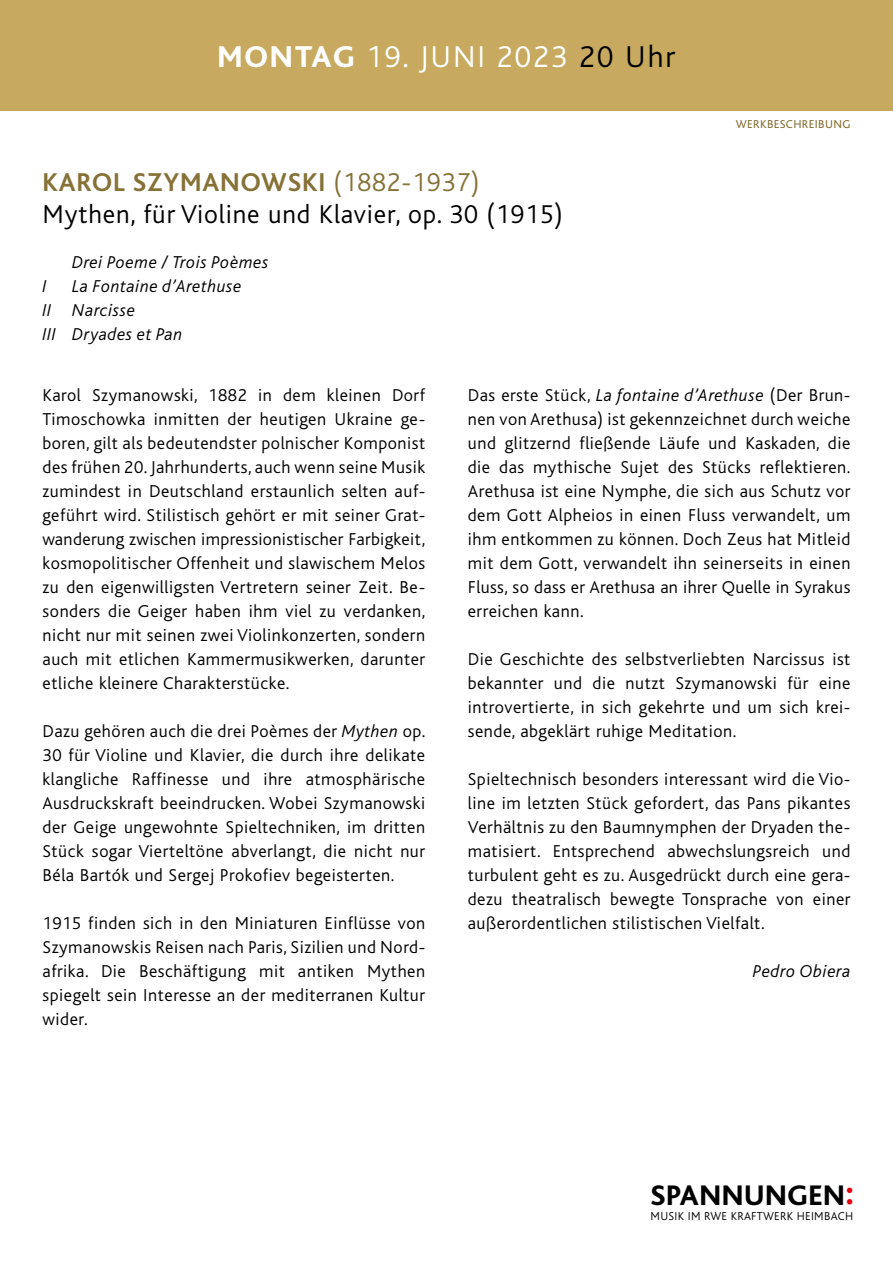
<style>
.page{position:relative;width:893px;height:1263px;background:#fff}
.page>*{position:absolute;margin:0;border:0;box-sizing:border-box;transform-origin:0 0}
.t1{font:300 31.5px "Bliss";letter-spacing:.06em;color:#fff}
.t2{font:800 29.7px "Bliss";letter-spacing:.02em;color:#000}
.t3{font:300 27px/32.4px "Bliss";letter-spacing:.03em;color:#000}
.t4{font:300 18px/24px "Bliss";letter-spacing:.03em;color:#000;text-align:justify}
.t5{font:italic 300 18px/24px "Bliss";letter-spacing:.03em;color:#000}
.t6{font:300 12px "Bliss";letter-spacing:.025em;color:#000}
.t7{font:12px "Bliss";letter-spacing:.03em;color:#867137}
.s1{font-weight:800}
.s2{color:#000}
.s3{font-weight:700;color:#867137}
.s4{color:#867137}
.s5{font-style:italic}
.s6{font-size:35.85px;color:#e3000f}
</style>
<div class="page">
<div style="left:0;top:0;width:893px;height:111px;background:#c7aa60"></div>
<h1 class="t1" style="left:218px;top:40px;width:459px"><span class="s1">MONTAG</span> 19. JUNI 2023 <span class="s2">20 Uhr</span></h1>
<h3 class="t3" style="left:43px;top:166px;width:522px"><span class="s3">KAROL SZYMANOWSKI</span> <span class="s4">(1882-1937)<br></span>Mythen, für Violine und Klavier, op. 30 (1915)</h3>
<p class="t5" style="left:72px;top:250px;width:198px">Drei Poeme / Trois Poèmes</p>
<p class="t5" style="left:43px;top:274px;width:6px">I</p>
<p class="t5" style="left:43px;top:274px;width:201px;text-indent:30px">La Fontaine d’Arethuse<br>II Narcisse<br>III Dryades et Pan</p>
<p class="t7" style="left:736px;top:117px;width:116px">WERKBESCHREIBUNG</p>
<p class="t4" style="left:43px;top:383px;width:384px">Karol Szymanowski, 1882 in dem kleinen Dorf Timoschowka inmitten der heutigen Ukraine ge&shy;boren, gilt als bedeutendster polnischer Komponist des frühen 20. Jahrhunderts, auch wenn seine Musik zumindest in Deutschland erstaunlich selten auf&shy;geführt wird. Stilistisch gehört er mit seiner Grat&shy;wanderung zwischen impressionistischer Farbigkeit, kosmopolitischer Offenheit und slawischem Melos zu den eigenwilligsten Vertretern seiner Zeit. Be&shy;sonders die Geiger haben ihm viel zu verdanken, nicht nur mit seinen zwei Violinkonzerten, sondern auch mit etlichen Kammermusikwerken, darunter etliche kleinere Charakterstücke.</p>
<p class="t4" style="left:43px;top:719px;width:384px">Dazu gehören auch die drei Poèmes der <span class="s5">Mythen</span> op.<br>30 für Violine und Klavier, die durch ihre delikate klangliche Raffinesse und ihre atmosphärische Ausdruckskraft beeindrucken. Wobei Szymanowski der Geige ungewohnte Spieltechniken, im dritten Stück sogar Vierteltöne abverlangt, die nicht nur Béla Bartók und Sergej Prokofiev begeisterten.</p>
<p class="t4" style="left:43px;top:911px;width:384px">1915 finden sich in den Miniaturen Einflüsse von Szymanowskis Reisen nach Paris, Sizilien und Nord&shy;afrika. Die Beschäftigung mit antiken Mythen spiegelt sein Interesse an der mediterranen Kultur wider.</p>
<p class="t4" style="left:468px;top:383px;width:384px">Das erste Stück, <span class="s5">La fontaine d’Arethuse</span> (Der Brun&shy;nen von Arethusa) ist gekennzeichnet durch weiche und glitzernd fließende Läufe und Kaskaden, die die das mythische Sujet des Stücks reflektieren.<br>Arethusa ist eine Nymphe, die sich aus Schutz vor dem Gott Alpheios in einen Fluss verwandelt, um ihm entkommen zu können. Doch Zeus hat Mitleid mit dem Gott, verwandelt ihn seinerseits in einen Fluss, so dass er Arethusa an ihrer Quelle in Syrakus erreichen kann.</p>
<p class="t4" style="left:468px;top:647px;width:384px">Die Geschichte des selbstverliebten Narcissus ist bekannter und die nutzt Szymanowski für eine introvertierte, in sich gekehrte und um sich krei&shy;sende, abgeklärt ruhige Meditation.</p>
<p class="t4" style="left:468px;top:767px;width:384px">Spieltechnisch besonders interessant wird die Vio&shy;line im letzten Stück gefordert, das Pans pikantes Verhältnis zu den Baumnymphen der Dryaden the&shy;matisiert. Entsprechend abwechslungsreich und turbulent geht es zu. Ausgedrückt durch eine gera&shy;dezu theatralisch bewegte Tonsprache von einer außerordentlichen stilistischen Vielfalt.</p>
<p class="t5" style="left:753px;top:959px;width:99px">Pedro Obiera</p>
<h2 class="t2" style="left:651px;top:1180px;width:205px">SPANNUNGEN<span class="s6">:</span></h2>
<p class="t6" style="left:651px;top:1209px;width:204px">MUSIK IM RWE KRAFTWERK HEIMBACH</p>
</div>
